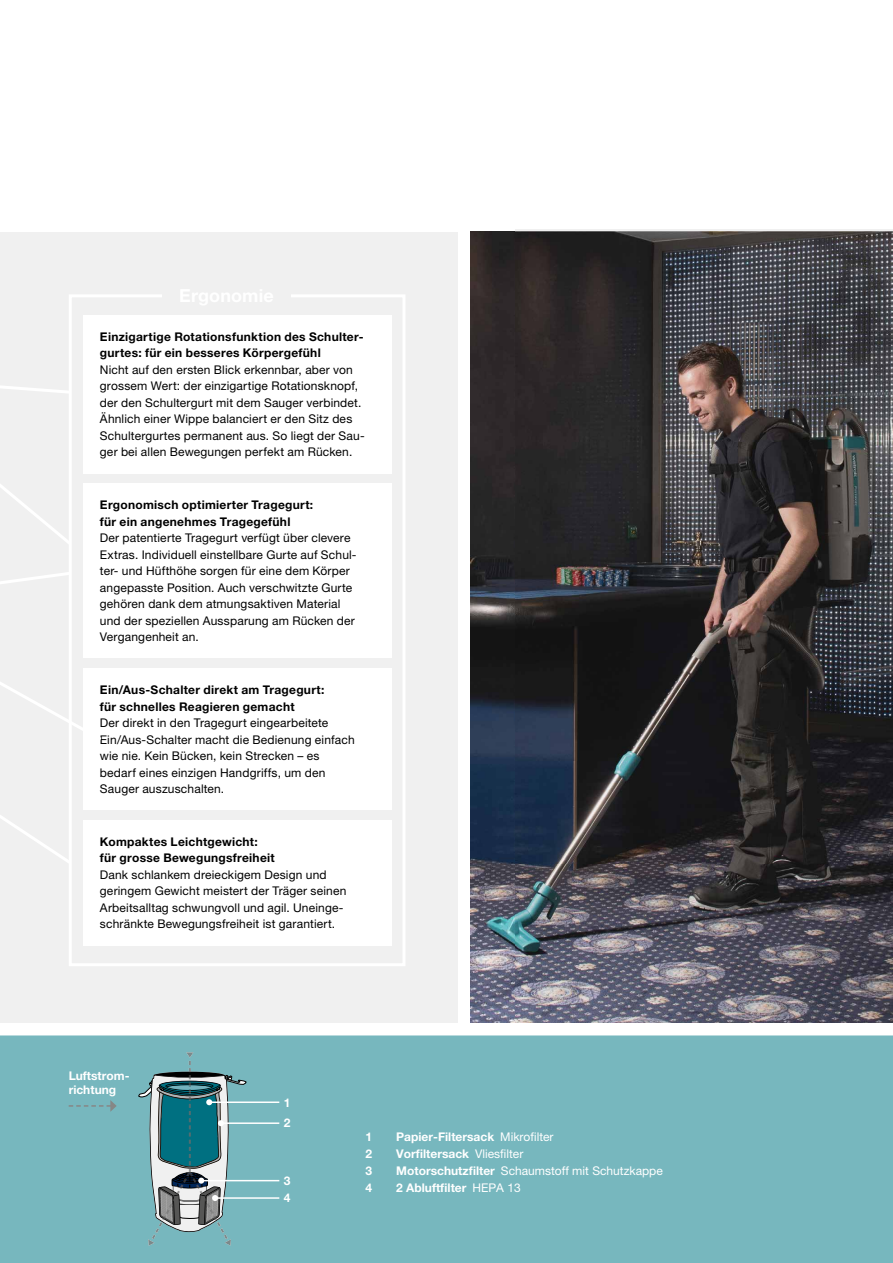
<style>
.page{position:relative;width:893px;height:1263px;background:#fff}
.page>*{position:absolute;margin:0;border:0;box-sizing:border-box;transform-origin:0 0}
.t1{font:12px/16.5px "Helvetica Neue LT Pro";letter-spacing:.015em;color:#000}
.t2{font:700 12px/16.5px "Helvetica Neue LT Pro";letter-spacing:.025em;color:#000}
.t3{font:700 12px/21px "Helvetica Neue LT Pro";color:#fff}
.t4{font:12px "Helvetica Neue LT Pro";color:#fff}
.s1{font-weight:400}
.s2{font-weight:700}
</style>
<div class="page">
<div style="left:0;top:232px;width:458px;height:791px;background:#f0f0f0"></div>
<div style="left:0;top:1035px;width:893px;height:228px;background:#77b7be"></div>
<hr style="left:209px;top:1101px;width:70px;height:2px;background:#fff">
<hr style="left:221px;top:1122px;width:58px;height:2px;background:#fff">
<hr style="left:201px;top:1180px;width:78px;height:1px;background:#fff">
<hr style="left:215px;top:1197px;width:64px;height:2px;background:#fff">
<svg style="left:137px;top:1052px;width:110px;height:194px"></svg>
<svg style="left:69px;top:1100px;width:48px;height:12px"></svg>
<img style="left:471px;top:232px;width:422px;height:791px">
<svg style="left:0;top:386px;width:69px;height:7px"></svg>
<svg style="left:0;top:484px;width:69px;height:100px"></svg>
<div style="left:69px;top:294px;width:336px;height:672px;background:#f0f0f0;border:3px solid #fff"></div>
<div style="left:83px;top:483px;width:308px;height:175px;background:#fff"></div>
<div style="left:83px;top:315px;width:308px;height:158px;background:#fff"></div>
<div style="left:83px;top:668px;width:308px;height:142px;background:#fff"></div>
<div style="left:83px;top:820px;width:308px;height:125px;background:#fff"></div>
<div style="left:162px;top:289px;width:129px;height:13px;background:#f0f0f0"></div>
<svg style="left:0;top:619px;width:83px;height:268px"></svg>
<p class="t2" style="left:100px;top:328px;width:265px">Einzigartige Rotationsfunktion des Schulter&shy;gurtes: für ein besseres Körpergefühl</p>
<p class="t1" style="left:100px;top:361px;width:266px">Nicht auf den ersten Blick erkennbar, aber von grossem Wert: der einzigartige Rotationsknopf, der den Schultergurt mit dem Sauger verbindet.<br>Ähnlich einer Wippe balanciert er den Sitz des Schultergurtes permanent aus. So liegt der Sau&shy;ger bei allen Bewegungen perfekt am Rücken.</p>
<p class="t2" style="left:100px;top:496px;width:215px">Ergonomisch optimierter Tragegurt: für ein angenehmes Tragegefühl</p>
<p class="t1" style="left:100px;top:529px;width:258px">Der patentierte Tragegurt verfügt über clevere Extras. Individuell einstellbare Gurte auf Schul&shy;ter- und Hüfthöhe sorgen für eine dem Körper angepasste Position. Auch verschwitzte Gurte gehören dank dem atmungsaktiven Material und der speziellen Aussparung am Rücken der Vergangenheit an.</p>
<p class="t2" style="left:100px;top:681px;width:226px">Ein/Aus-Schalter direkt am Tragegurt: für schnelles Reagieren gemacht</p>
<p class="t1" style="left:100px;top:714px;width:256px">Der direkt in den Tragegurt eingearbeitete Ein/Aus-Schalter macht die Bedienung einfach wie nie. Kein Bücken, kein Strecken – es bedarf eines einzigen Handgriffs, um den Sauger auszuschalten.</p>
<p class="t2" style="left:100px;top:833px;width:176px">Kompaktes Leichtgewicht: für grosse Bewegungsfreiheit</p>
<p class="t1" style="left:100px;top:866px;width:248px">Dank schlankem dreieckigem Design und geringem Gewicht meistert der Träger seinen Arbeitsalltag schwungvoll und agil. Uneinge&shy;schränkte Bewegungsfreiheit ist garantiert.</p>
<p class="t3" style="left:69px;top:1068px;width:62px;line-height:14.4px">Luftstrom&shy;richtung</p>
<p class="t3" style="left:284px;top:1091px;width:8px">1<br>2</p>
<p class="t3" style="left:284px;top:1172px;width:8px;line-height:17.4px">3<br>4</p>
<p class="t3" style="left:366px;top:1125px;width:8px">1</p>
<p class="t3" style="left:396px;top:1125px;width:159px">Papier-Filtersack <span class="s1">Mikrofilter</span></p>
<p class="t3" style="left:366px;top:1142px;width:8px">2</p>
<p class="t3" style="left:396px;top:1142px;width:129px">Vorfiltersack <span class="s1">Vliesfilter</span></p>
<p class="t3" style="left:366px;top:1159px;width:8px">3</p>
<p class="t4" style="left:396px;top:1163px;width:268px"><span class="s2">Motorschutzfilter</span> Schaumstoff mit Schutzkappe</p>
<p class="t3" style="left:366px;top:1177px;width:8px">4</p>
<p class="t3" style="left:396px;top:1177px;width:126px">2 Abluftfilter <span class="s1">HEPA 13</span></p>
</div>
